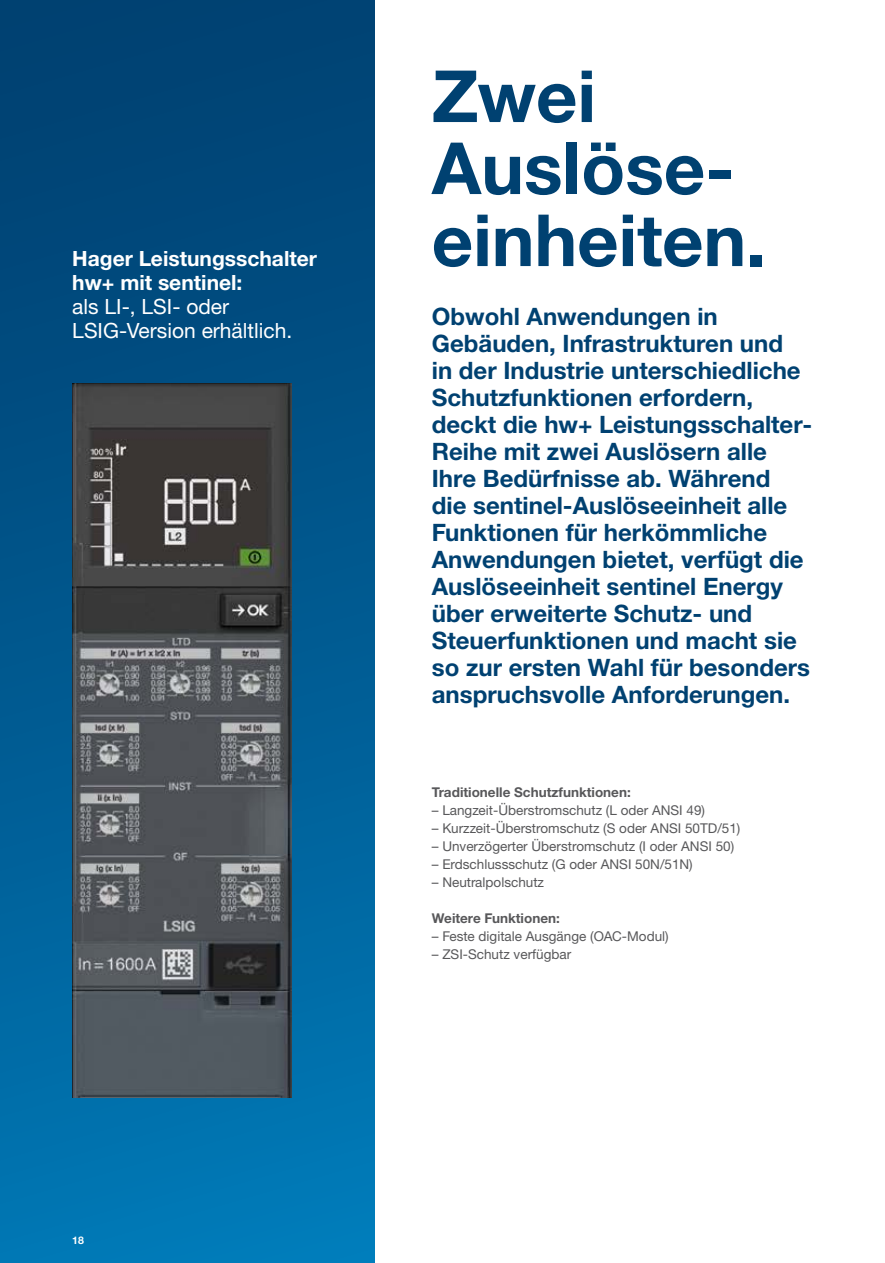
<style>
.page{position:relative;width:885px;height:1263px;background:#fff}
.page>*{position:absolute;margin:0;border:0;box-sizing:border-box;transform-origin:0 0}
.t1{font:700 72px/72px "Helvetica Neue LTW1 G";color:#004171}
.t2{font:700 24px/27px "Helvetica Neue LTW1 G";color:#004171}
.t3{font:21px/24px "Helvetica Neue LTW1 G";color:#fff}
.t4{font:700 21px/24px "Helvetica Neue LTW1 G";color:#fff}
.t5{font:13.5px "Helvetica Neue LTW1 G";color:#58585a}
.t6{font:700 13.5px "Helvetica Neue LTW1 G";color:#58585a}
.t7{font:700 10.5px "Helvetica Neue LTW1 G";color:#fff}
</style>
<div class="page">
<div style="left:0;top:0;width:374px;height:1263px;background:linear-gradient(to bottom,#003e6e,#0078b5)"></div>
<img style="left:72px;top:383px;width:219px;height:714px">
<p class="t4" style="left:72px;top:246px;width:246px">Hager Leistungsschalter hw+ mit sentinel:</p>
<p class="t3" style="left:72px;top:294px;width:221px">als LI-, LSI- oder<br>LSIG-Version erhältlich.</p>
<p class="t7" style="left:72px;top:1233px;width:13px">18</p>
<h1 class="t1" style="left:432px;top:60px;width:336px">Zwei<br>Auslöse&shy;einheiten.</h1>
<p class="t2" style="left:432px;top:302px;width:379px">Obwohl Anwendungen in<br>Gebäuden, Infrastrukturen und<br>in der Industrie unterschiedliche<br>Schutzfunktionen erfordern, deckt die hw+ Leistungsschalter-<br>Reihe mit zwei Auslösern alle<br>Ihre Bedürfnisse ab. Während die sentinel-Auslöseeinheit alle<br>Funktionen für herkömmliche<br>Anwendungen bietet, verfügt die<br>Auslöseeinheit sentinel Energy über erweiterte Schutz- und<br>Steuerfunktionen und macht sie so zur ersten Wahl für besonders anspruchsvolle Anforderungen.</p>
<p class="t6" style="left:432px;top:784px;width:200px">Traditionelle Schutzfunktionen:</p>
<p class="t5" style="left:432px;top:802px;width:275px">– Langzeit-Überstromschutz (L oder ANSI 49)</p>
<p class="t5" style="left:432px;top:820px;width:310px">– Kurzzeit-Überstromschutz (S oder ANSI 50TD/51)</p>
<p class="t5" style="left:432px;top:838px;width:304px">– Unverzögerter Überstromschutz (I oder ANSI 50)</p>
<p class="t5" style="left:432px;top:856px;width:262px">– Erdschlussschutz (G oder ANSI 50N/51N)</p>
<p class="t5" style="left:432px;top:874px;width:114px">– Neutralpolschutz</p>
<p class="t6" style="left:432px;top:910px;width:129px">Weitere Funktionen:</p>
<p class="t5" style="left:432px;top:928px;width:238px">– Feste digitale Ausgänge (OAC-Modul)</p>
<p class="t5" style="left:432px;top:946px;width:141px">– ZSI-Schutz verfügbar</p>
</div>
